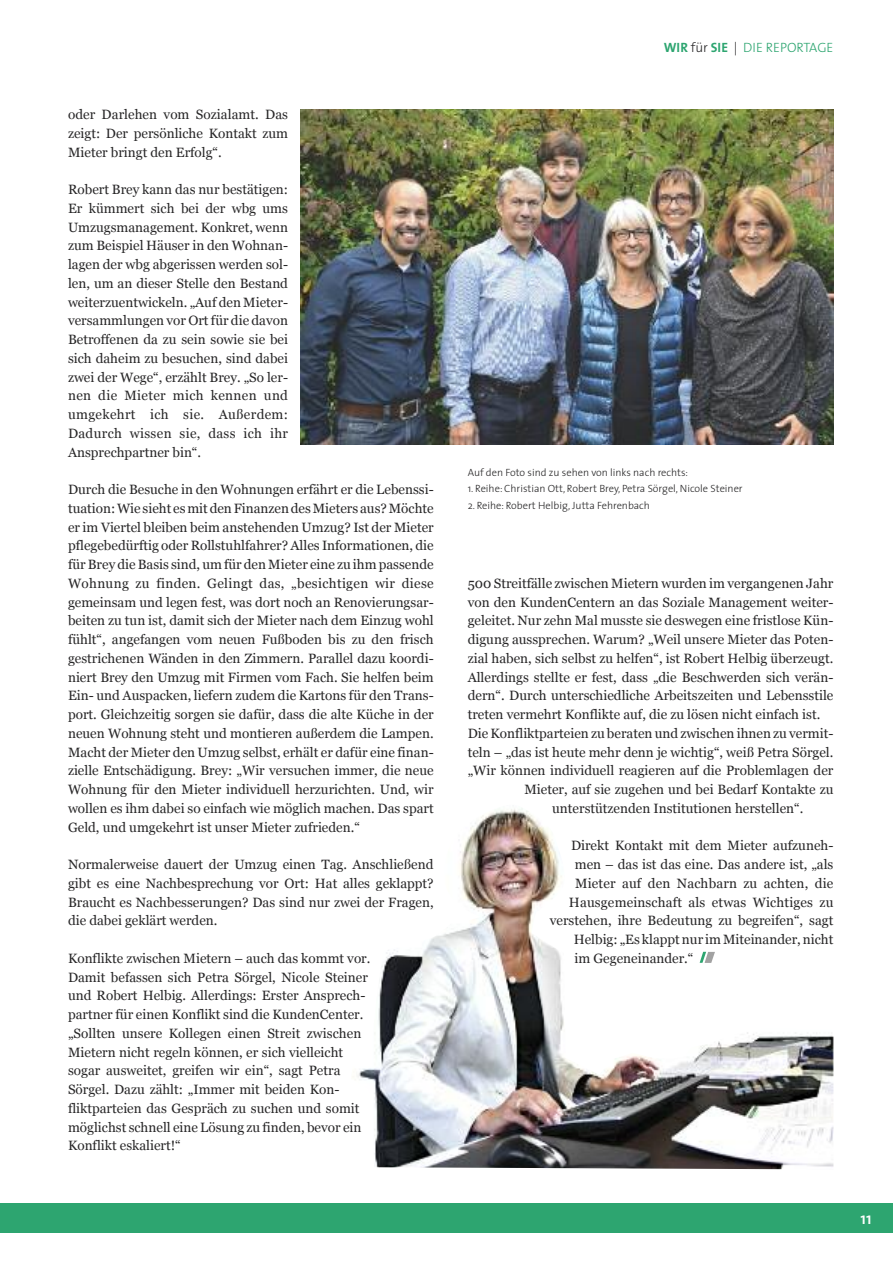
<style>
.page{position:relative;width:893px;height:1263px;background:#fff}
.page>*{position:absolute;margin:0;border:0;box-sizing:border-box;transform-origin:0 0}
.t1{font:600 16.5px "The Sans";color:#fff}
.t2{font:13.5px/18.8px "Georgia";color:#272627;text-align:justify}
.t3{font:300 13.5px "The Sans";color:#2da570}
.t4{font:300 10.5px "The Sans";color:#272627}
.s1{font-weight:700}
.s2{color:#272627}
</style>
<div class="page">
<div style="left:0;top:1203px;width:893px;height:30px;background:#2da570"></div>
<img style="left:300px;top:109px;width:533px;height:336px">
<img style="left:357px;top:808px;width:476px;height:361px">
<p class="t2" style="left:68px;top:105px;width:222px">oder Darlehen vom Sozialamt. Das zeigt: Der persönliche Kontakt zum Mieter bringt den Erfolg“.</p>
<p class="t2" style="left:68px;top:180px;width:222px">Robert Brey kann das nur bestätigen:<br>Er kümmert sich bei der wbg ums Umzugsmanagement. Konkret, wenn zum Beispiel Häuser in den Wohnan&shy;lagen der wbg abgerissen werden sol&shy;len, um an dieser Stelle den Bestand weiterzuentwickeln. „Auf den Mieter&shy;versammlungen vor Ort für die davon Betroffenen da zu sein sowie sie bei sich daheim zu besuchen, sind dabei zwei der Wege“, erzählt Brey. „So ler&shy;nen die Mieter mich kennen und umgekehrt ich sie. Außerdem:<br>Dadurch wissen sie, dass ich ihr Ansprechpartner bin“.</p>
<p class="t2" style="left:68px;top:480px;width:367px">Durch die Besuche in den Wohnungen erfährt er die Lebenssi&shy;tuation:Wie sieht esmitdenFinanzendesMieters aus?Möchte er im Viertel bleiben beim anstehenden Umzug? Ist der Mieter pflegebedürftig oder Rollstuhlfahrer? Alles Informationen, die fürBrey die Basis sind, um für den Mieter eine zu ihm passende Wohnung zu finden. Gelingt das, „besichtigen wir diese gemeinsam und legen fest, was dort noch an Renovierungsar&shy;beiten zu tun ist, damit sich der Mieter nach dem Einzug wohl fühlt“, angefangen vom neuen Fußboden bis zu den frisch gestrichenen Wänden in den Zimmern. Parallel dazu koordi&shy;niert Brey den Umzug mit Firmen vom Fach. Sie helfen beim Ein- und Auspacken, liefern zudem die Kartons für den Trans&shy;port. Gleichzeitig sorgen sie dafür, dass die alte Küche in der neuen Wohnung steht und montieren außerdem die Lampen.<br>Macht der Mieter den Umzug selbst, erhält er dafür eine finan&shy;zielle Entschädigung. Brey: „Wir versuchen immer, die neue Wohnung für den Mieter individuell herzurichten. Und, wir wollen es ihm dabei so einfach wie möglich machen. Das spart Geld, und umgekehrt ist unser Mieter zufrieden.“</p>
<p class="t2" style="left:68px;top:855px;width:367px">Normalerweise dauert der Umzug einen Tag. Anschließend gibt es eine Nachbesprechung vor Ort: Hat alles geklappt?<br>Braucht es Nachbesserungen? Das sind nur zwei der Fragen, die dabei geklärt werden.</p>
<p class="t2" style="left:68px;top:949px;width:304px;text-align:left">Konflikte zwischen Mietern – auch das kommt vor.<br>Damit befassen sich Petra Sörgel, Nicole Steiner und Robert Helbig. Allerdings: Erster Ansprech&shy;partner für einen Konflikt sind die KundenCenter. „Sollten unsere Kollegen einen Streit zwischen Mietern nicht regeln können, er sich vielleicht sogar ausweitet, greifen wir ein“, sagt Petra Sörgel. Dazu zählt: „Immer mit beiden Kon&shy;fliktparteien das Gespräch zu suchen und somit möglichst schnell eine Lösung zu finden, bevor ein Konflikt eskaliert!“</p>
<p class="t3" style="left:664px;top:42px;width:171px"><span class="s1">WIR</span> <span class="s2">für</span> <span class="s1">SIE</span> <span class="s2">|</span> DIE REPORTAGE</p>
<p class="t4" style="left:468px;top:468px;width:222px">Auf den Foto sind zu sehen von links nach rechts:</p>
<p class="t4" style="left:468px;top:484px;width:276px">1. Reihe: Christian Ott, Robert Brey, Petra Sörgel, Nicole Steiner</p>
<p class="t4" style="left:468px;top:501px;width:184px">2. Reihe: Robert Helbig, Jutta Fehrenbach</p>
<p class="t2" style="left:468px;top:574px;width:367px">500 Streitfälle zwischen Mietern wurden im vergangenen Jahr</p>
<p class="t2" style="left:468px;top:592px;width:367px">von den KundenCentern an das Soziale Management weiter-</p>
<p class="t2" style="left:468px;top:611px;width:367px">geleitet. Nur zehn Mal musste sie deswegen eine fristlose Kün-</p>
<p class="t2" style="left:468px;top:630px;width:367px">digung aussprechen. Warum? „Weil unsere Mieter das Poten-</p>
<p class="t2" style="left:468px;top:649px;width:367px">zial haben, sich selbst zu helfen“, ist Robert Helbig überzeugt.</p>
<p class="t2" style="left:468px;top:667px;width:367px">Allerdings stellte er fest, dass „die Beschwerden sich verän-</p>
<p class="t2" style="left:468px;top:686px;width:367px">dern“. Durch unterschiedliche Arbeitszeiten und Lebensstile</p>
<p class="t2" style="left:468px;top:705px;width:354px">treten vermehrt Konflikte auf, die zu lösen nicht einfach ist.</p>
<p class="t2" style="left:468px;top:724px;width:367px">Die Konfliktparteien zu beraten und zwischen ihnen zu vermit-</p>
<p class="t2" style="left:468px;top:742px;width:367px">teln – „das ist heute mehr denn je wichtig“, weiß Petra Sörgel.</p>
<p class="t2" style="left:468px;top:761px;width:367px">„Wir können individuell reagieren auf die Problemlagen der</p>
<p class="t2" style="left:524px;top:780px;width:311px">Mieter, auf sie zugehen und bei Bedarf Kontakte zu</p>
<p class="t2" style="left:552px;top:799px;width:253px">unterstützenden Institutionen herstellen“.</p>
<p class="t2" style="left:571px;top:836px;width:264px">Direkt Kontakt mit dem Mieter aufzuneh-</p>
<p class="t2" style="left:575px;top:855px;width:260px">men – das ist das eine. Das andere ist, „als</p>
<p class="t2" style="left:575px;top:874px;width:260px">Mieter auf den Nachbarn zu achten, die</p>
<p class="t2" style="left:569px;top:892px;width:266px">Hausgemeinschaft als etwas Wichtiges zu</p>
<p class="t2" style="left:550px;top:911px;width:285px">verstehen, ihre Bedeutung zu begreifen“, sagt</p>
<p class="t2" style="left:574px;top:930px;width:261px">Helbig: „Es klappt nur imMiteinander,nicht</p>
<p class="t2" style="left:575px;top:949px;width:120px">im Gegeneinander.“</p>
<p class="t1" style="left:860px;top:1212px;width:13px">11</p>
</div>
